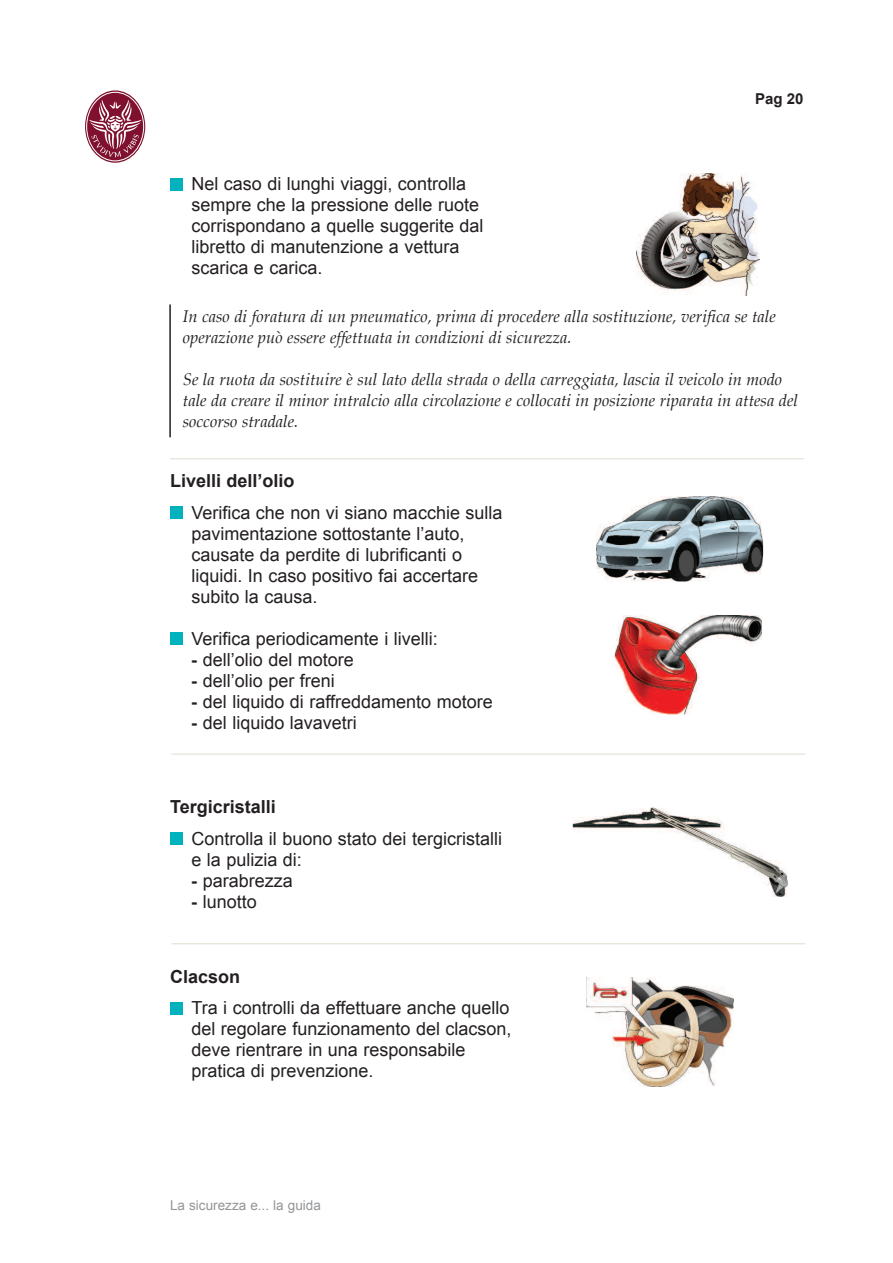
<style>
.page{position:relative;width:893px;height:1263px;background:#fff}
.page>*{position:absolute;margin:0;border:0;box-sizing:border-box;transform-origin:0 0}
.t1{font:18px/21px "Arial";color:#231f20}
.t2{font:700 18px "Arial";color:#231f20}
.t3{font:italic 16.5px/21px "Palatino";color:#231f20}
.t4{font:700 15px "Arial";color:#231f20}
.t5{font:13.5px "Arial";color:#939598}
.s1{font-weight:700}
</style>
<div class="page">
<svg style="left:86px;top:92px;width:58px;height:69px"></svg>
<div style="left:170px;top:833px;width:12px;height:12px;background:#00b1be"></div>
<img style="left:573px;top:808px;width:215px;height:89px">
<img style="left:615px;top:615px;width:147px;height:100px">
<img style="left:596px;top:496px;width:167px;height:85px">
<div style="left:170px;top:507px;width:12px;height:12px;background:#00b1be"></div>
<div style="left:170px;top:633px;width:12px;height:12px;background:#00b1be"></div>
<hr style="left:171px;top:754px;width:634px;height:1px;background:#dfddce">
<hr style="left:171px;top:943px;width:634px;height:1px;background:#dfddce">
<hr style="left:170px;top:458px;width:634px;height:1px;background:#dfddce">
<img style="left:636px;top:173px;width:124px;height:122px">
<div style="left:170px;top:178px;width:12px;height:12px;background:#00b1be"></div>
<hr style="left:169px;top:304px;width:2px;height:133px;background:#231f20">
<div style="left:170px;top:1002px;width:12px;height:12px;background:#00b1be"></div>
<img style="left:586px;top:978px;width:147px;height:108px">
<p class="t4" style="left:755px;top:91px;width:50px">Pag 20</p>
<p class="t1" style="left:191px;top:173px;width:294px">Nel caso di lunghi viaggi, controlla sempre che la pressione delle ruote corrispondano a quelle suggerite dal libretto di manutenzione a vettura scarica e carica.</p>
<p class="t3" style="left:183px;top:307px;width:595px">In caso di foratura di un pneumatico, prima di procedere alla sostituzione, verifica se tale operazione può essere effettuata in condizioni di sicurezza.</p>
<p class="t3" style="left:183px;top:370px;width:617px">Se la ruota da sostituire è sul lato della strada o della carreggiata, lascia il veicolo in modo tale da creare il minor intralcio alla circolazione e collocati in posizione riparata in attesa del soccorso stradale.</p>
<p class="t2" style="left:170px;top:471px;width:126px">Livelli dell’olio</p>
<p class="t1" style="left:191px;top:502px;width:313px">Verifica che non vi siano macchie sulla pavimentazione sottostante l’auto, causate da perdite di lubrificanti o liquidi. In caso positivo fai accertare subito la causa.</p>
<p class="t1" style="left:191px;top:628px;width:248px">Verifica periodicamente i livelli:</p>
<p class="t1" style="left:191px;top:649px;width:164px"><span class="s1">-</span> dell’olio del motore</p>
<p class="t1" style="left:191px;top:670px;width:145px"><span class="s1">-</span> dell’olio per freni</p>
<p class="t1" style="left:191px;top:691px;width:303px"><span class="s1">-</span> del liquido di raffreddamento motore</p>
<p class="t1" style="left:191px;top:712px;width:167px"><span class="s1">-</span> del liquido lavavetri</p>
<p class="t2" style="left:170px;top:797px;width:107px">Tergicristalli</p>
<p class="t1" style="left:191px;top:828px;width:312px">Controlla il buono stato dei tergicristalli e la pulizia di:</p>
<p class="t1" style="left:191px;top:870px;width:103px"><span class="s1">-</span> parabrezza</p>
<p class="t1" style="left:191px;top:891px;width:67px"><span class="s1">-</span> lunotto</p>
<p class="t2" style="left:170px;top:966px;width:72px">Clacson</p>
<p class="t1" style="left:191px;top:997px;width:322px">Tra i controlli da effettuare anche quello del regolare funzionamento del clacson, deve rientrare in una responsabile pratica di prevenzione.</p>
<p class="t5" style="left:170px;top:1197px;width:152px">La sicurezza e... la guida</p>
</div>
